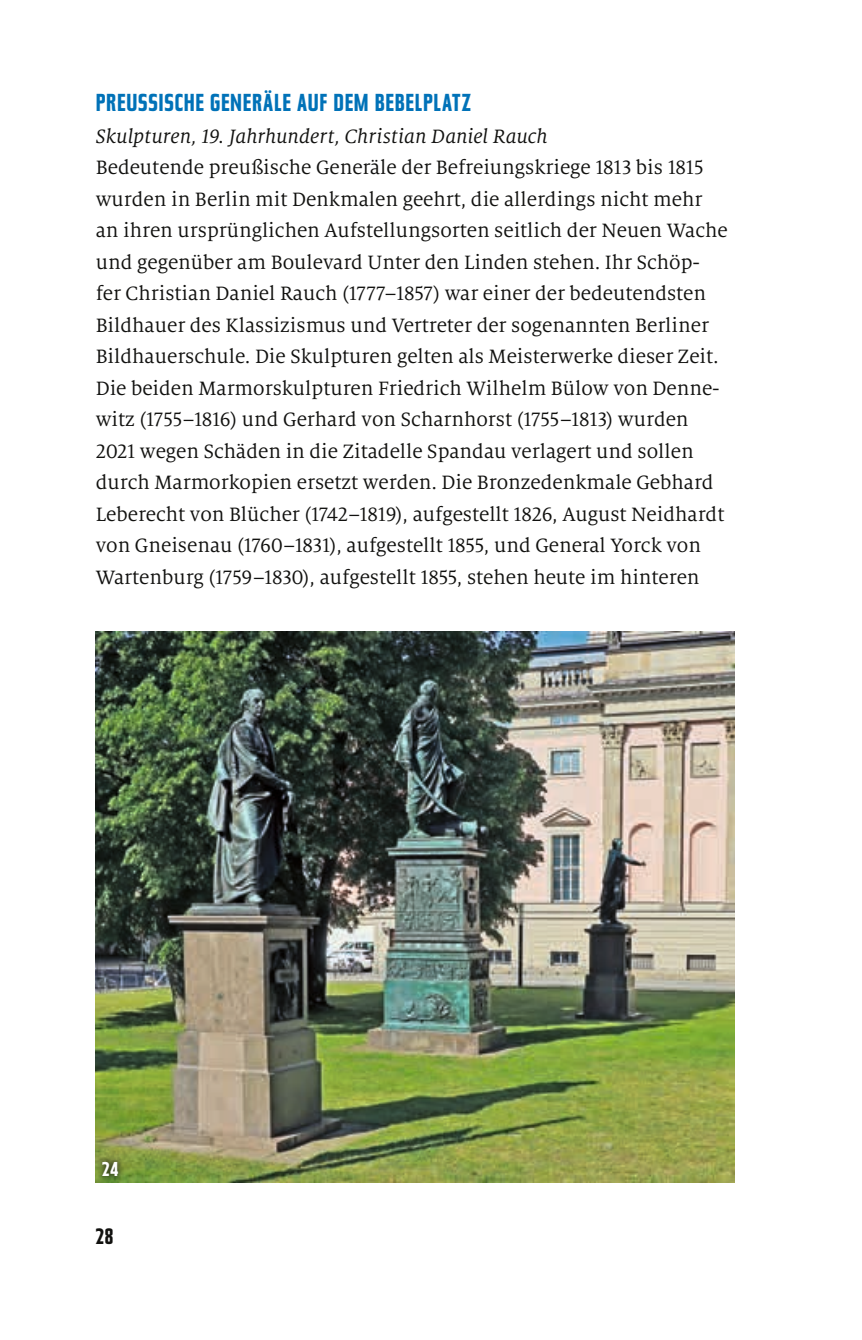
<style>
.page{position:relative;width:862px;height:1340px;background:#fff}
.page>*{position:absolute;margin:0;border:0;box-sizing:border-box;transform-origin:0 0}
.t1{font:24.75px "Tasse Bold Extd";letter-spacing:.03em;color:#0072b8}
.t2{font:22.5px "Tasse Bold Extd";color:#11110f}
.t3{font:21.38px/31.5px "Milo Serif OT";color:#11110f}
.t4{font:italic 21.38px "Milo Serif OT";color:#11110f}
.t5{font:20.25px "Tasse Bold Extd";color:#fff}
</style>
<div class="page">
<img style="left:96px;top:631px;width:637px;height:551px">
<div style="left:96px;top:1154px;width:29px;height:28px;background:#11110f;opacity:.75"></div>
<p class="t1" style="left:96px;top:89px;width:376px">PREUSSISCHE GENERÄLE AUF DEM BEBELPLATZ</p>
<p class="t4" style="left:96px;top:124px;width:453px">Skulpturen, 19. Jahrhundert, Christian Daniel Rauch</p>
<p class="t3" style="left:96px;top:152px;width:633px">Bedeutende preußische Generäle der Befreiungskriege 1813 bis 1815 wurden in Berlin mit Denkmalen geehrt, die allerdings nicht mehr an ihren ursprünglichen Aufstellungsorten seitlich der Neuen Wache und gegenüber am Boulevard Unter den Linden stehen. Ihr Schöp&shy;fer Christian Daniel Rauch (1777–1857) war einer der bedeutendsten Bildhauer des Klassizismus und Vertreter der sogenannten Berliner Bildhauerschule. Die Skulpturen gelten als Meisterwerke dieser Zeit.<br>Die beiden Marmorskulpturen Friedrich Wilhelm Bülow von Denne&shy;witz (1755–1816) und Gerhard von Scharnhorst (1755–1813) wurden 2021 wegen Schäden in die Zitadelle Spandau verlagert und sollen durch Marmorkopien ersetzt werden. Die Bronzedenkmale Gebhard Leberecht von Blücher (1742–1819), aufgestellt 1826, August Neidhardt von Gneisenau (1760–1831), aufgestellt 1855, und General Yorck von Wartenburg (1759–1830), aufgestellt 1855, stehen heute im hinteren</p>
<p class="t5" style="left:102px;top:1158px;width:18px">24</p>
<p class="t2" style="left:96px;top:1224px;width:19px">28</p>
</div>
